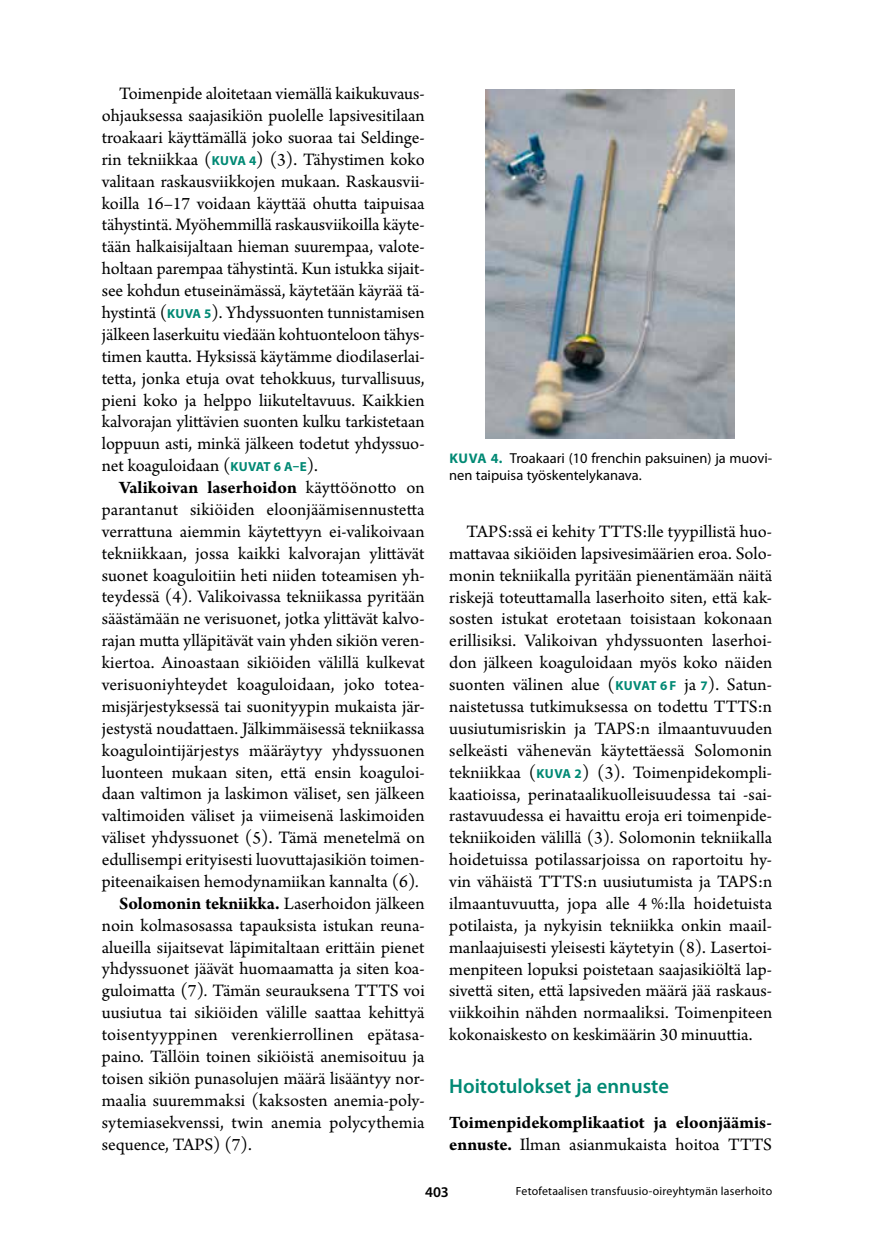
<style>
.page{position:relative;width:874px;height:1241px;background:#fff}
.page>*{position:absolute;margin:0;border:0;box-sizing:border-box;transform-origin:0 0}
.t1{font:600 20.65px "Myriad Pro";color:#008974}
.t2{font:18.38px/21.9px "Arno Pro";color:#000;text-align:justify}
.t3{font:700 18.38px/21.9px "Arno Pro";color:#000}
.t4{font:600 14.88px "Myriad Pro";color:#000}
.t5{font:14.35px/17.5px "Myriad Pro";color:#000}
.t6{font:11.9px "Myriad Pro";letter-spacing:.02em;color:#000}
.s1{font-family:"Myriad Pro";font-weight:700;font-size:13.12px;color:#008974}
.s2{font-weight:400}
.s3{font-style:italic}
.s4{font-weight:700;font-size:14px;color:#008974}
</style>
<div class="page">
<img style="left:485px;top:89px;width:249px;height:349px">
<p class="t2" style="left:102px;top:84px;width:324px;text-indent:17px">Toimenpide aloitetaan viemällä kaikukuvaus&shy;ohjauksessa saajasikiön puolelle lapsivesitilaan troakaari käyttämällä joko suoraa tai Seldinge&shy;rin tekniikkaa (<span class="s1">KUVA 4</span>) (3). Tähystimen koko valitaan raskausviikkojen mukaan. Raskausvii&shy;koilla 16–17 voidaan käyttää ohutta taipuisaa tähystintä. Myöhemmillä raskausviikoilla käyte&shy;tään halkaisijaltaan hieman suurempaa, valote&shy;holtaan parempaa tähystintä. Kun istukka sijait&shy;see kohdun etuseinämässä, käytetään käyrää tä&shy;hystintä (<span class="s1">KUVA 5</span>). Yhdyssuonten tunnistamisen jälkeen laserkuitu viedään kohtuonteloon tähys&shy;timen kautta. Hyksissä käytämme diodilaserlai&shy;tetta, jonka etuja ovat tehokkuus, turvallisuus, pieni koko ja helppo liikuteltavuus. Kaikkien kalvorajan ylittävien suonten kulku tarkistetaan loppuun asti, minkä jälkeen todetut yhdyssuo&shy;net koaguloidaan (<span class="s1">KUVAT 6 A–E</span>).</p>
<p class="t3" style="left:119px;top:477px;width:307px">Valikoivan laserhoidon <span class="s2">käyttöönotto on</span></p>
<p class="t2" style="left:102px;top:499px;width:324px">parantanut sikiöiden eloonjäämisennustetta</p>
<p class="t2" style="left:102px;top:521px;width:324px">verrattuna aiemmin käytettyyn ei-valikoivaan</p>
<p class="t2" style="left:102px;top:543px;width:324px">tekniikkaan, jossa kaikki kalvorajan ylittävät</p>
<p class="t2" style="left:102px;top:565px;width:324px">suonet koaguloitiin heti niiden toteamisen yh-</p>
<p class="t2" style="left:102px;top:587px;width:324px">teydessä (4)<span class="s3">.</span> Valikoivassa tekniikassa pyritään</p>
<p class="t2" style="left:102px;top:608px;width:324px">säästämään ne verisuonet, jotka ylittävät kalvo-</p>
<p class="t2" style="left:102px;top:630px;width:324px">rajan mutta ylläpitävät vain yhden sikiön veren-</p>
<p class="t2" style="left:102px;top:652px;width:324px">kiertoa. Ainoastaan sikiöiden välillä kulkevat</p>
<p class="t2" style="left:102px;top:674px;width:324px">verisuoniyhteydet koaguloidaan, joko totea-</p>
<p class="t2" style="left:102px;top:696px;width:324px">misjärjestyksessä tai suonityypin mukaista jär-</p>
<p class="t2" style="left:102px;top:718px;width:324px">jestystä noudattaen. Jälkimmäisessä tekniikassa</p>
<p class="t2" style="left:102px;top:740px;width:324px">koagulointijärjestys määräytyy yhdyssuonen</p>
<p class="t2" style="left:102px;top:762px;width:324px">luonteen mukaan siten, että ensin koaguloi-</p>
<p class="t2" style="left:102px;top:783px;width:324px">daan valtimon ja laskimon väliset, sen jälkeen</p>
<p class="t2" style="left:102px;top:805px;width:324px">valtimoiden väliset ja viimeisenä laskimoiden</p>
<p class="t2" style="left:102px;top:827px;width:324px">väliset yhdyssuonet (5). Tämä menetelmä on</p>
<p class="t2" style="left:102px;top:849px;width:324px">edullisempi erityisesti luovuttajasikiön toimen-</p>
<p class="t2" style="left:102px;top:871px;width:318px">piteenaikaisen hemodynamiikan kannalta (6)<span class="s3">.</span></p>
<p class="t3" style="left:119px;top:893px;width:307px">Solomonin tekniikka. <span class="s2">Laserhoidon jälkeen</span></p>
<p class="t2" style="left:102px;top:915px;width:324px">noin kolmasosassa tapauksista istukan reuna-</p>
<p class="t2" style="left:102px;top:936px;width:324px">alueilla sijaitsevat läpimitaltaan erittäin pienet</p>
<p class="t2" style="left:102px;top:958px;width:324px">yhdyssuonet jäävät huomaamatta ja siten koa-</p>
<p class="t2" style="left:102px;top:980px;width:324px">guloimatta (7)<span class="s3">.</span> Tämän seurauksena TTTS voi</p>
<p class="t2" style="left:102px;top:1002px;width:324px">uusiutua tai sikiöiden välille saattaa kehittyä</p>
<p class="t2" style="left:102px;top:1024px;width:324px">toisentyyppinen verenkierrollinen epätasa-</p>
<p class="t2" style="left:102px;top:1046px;width:324px">paino. Tällöin toinen sikiöistä anemisoituu ja</p>
<p class="t2" style="left:102px;top:1068px;width:324px">toisen sikiön punasolujen määrä lisääntyy nor-</p>
<p class="t2" style="left:102px;top:1090px;width:324px">maalia suuremmaksi (kaksosten anemia-poly-</p>
<p class="t2" style="left:102px;top:1111px;width:324px">sytemiasekvenssi, twin anemia polycythemia</p>
<p class="t2" style="left:102px;top:1133px;width:151px">sequence, TAPS) (7).</p>
<p class="t5" style="left:449px;top:448px;width:324px"><span class="s4">KUVA 4.</span> Troakaari (10 frenchin paksuinen) ja muovi&shy;nen taipuisa työskentelykanava.</p>
<p class="t2" style="left:449px;top:521px;width:324px;text-indent:17px">TAPS:ssä ei kehity TTTS:lle tyypillistä huo&shy;mattavaa sikiöiden lapsivesimäärien eroa. Solo&shy;monin tekniikalla pyritään pienentämään näitä riskejä toteuttamalla laserhoito siten, että kak&shy;sosten istukat erotetaan toisistaan kokonaan erillisiksi. Valikoivan yhdyssuonten laserhoi&shy;don jälkeen koaguloidaan myös koko näiden suonten välinen alue (<span class="s1">KUVAT 6 F</span> ja <span class="s1">7</span>). Satun&shy;naistetussa tutkimuksessa on todettu TTTS:n uusiutumisriskin ja TAPS:n ilmaantuvuuden selkeästi vähenevän käytettäessä Solomonin tekniikkaa (<span class="s1">KUVA 2</span>) (3). Toimenpidekompli&shy;kaatioissa, perinataalikuolleisuudessa tai ‑sai&shy;rastavuudessa ei havaittu eroja eri toimenpide&shy;tekniikoiden välillä (3)<span class="s3">.</span> Solomonin tekniikalla hoidetuissa potilassarjoissa on raportoitu hy&shy;vin vähäistä TTTS:n uusiutumista ja TAPS:n ilmaantuvuutta, jopa alle 4 %:lla hoidetuista potilaista, ja nykyisin tekniikka onkin maail&shy;manlaajuisesti yleisesti käytetyin (8). Lasertoi&shy;menpiteen lopuksi poistetaan saajasikiöltä lap&shy;sivettä siten, että lapsiveden määrä jää raskaus&shy;viikkoihin nähden normaaliksi. Toimenpiteen kokonaiskesto on keskimäärin 30 minuuttia.</p>
<p class="t1" style="left:449px;top:1072px;width:221px">Hoitotulokset ja ennuste</p>
<p class="t3" style="left:449px;top:1112px;width:324px">Toimenpidekomplikaatiot ja eloonjäämis&shy;ennuste. <span class="s2">Ilman asianmukaista hoitoa TTTS</span></p>
<p class="t4" style="left:425px;top:1182px;width:25px">403</p>
<p class="t6" style="left:515px;top:1183px;width:258px">Fetofetaalisen transfuusio-oireyhtymän laserhoito</p>
</div>
